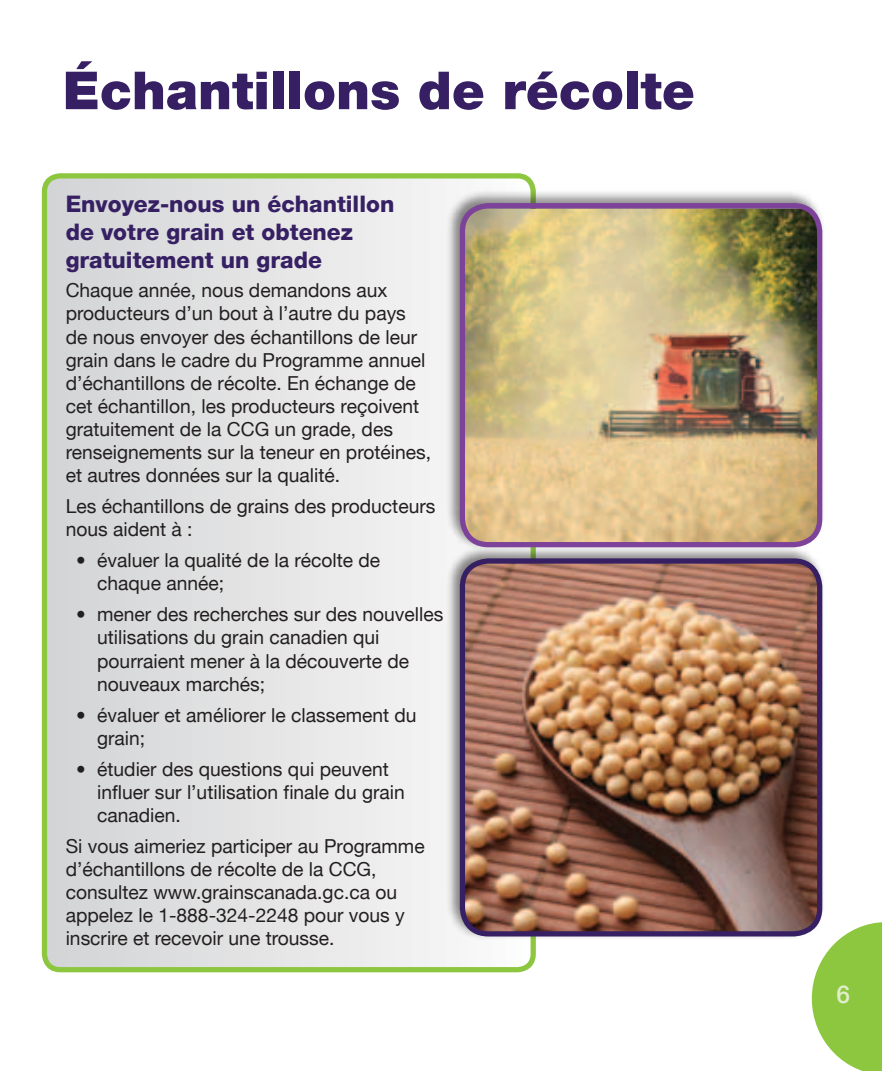
<style>
.page{position:relative;width:882px;height:1071px;background:#fff}
.page>*{position:absolute;margin:0;border:0;box-sizing:border-box;transform-origin:0 0}
.Page_header{font:900 52.5px "Helvetica Neue LT";color:#362063}
.t1{font:500 24.5px "Helvetica Neue LT";color:#e0eecb}
.heading_2{font:800 22.75px/28px "Helvetica Neue LT";color:#362063}
.body_text{font:19.25px/23.1px "Helvetica Neue LT";color:#231f20}
.Bullet_list_1{font:19.25px/23.1px "Helvetica Neue LT";color:#231f20}
</style>
<div class="page">
<svg style="left:812px;top:922px;width:70px;height:149px"></svg>
<svg style="left:48px;top:179px;width:482px;height:787px"></svg>
<div style="left:42px;top:173px;width:494px;height:799px;border:5px solid #8dc73f;border-radius:16px"></div>
<div style="left:445px;top:544px;width:381px;height:396px;background:#231f20;opacity:.55"></div>
<img style="left:462px;top:561px;width:358px;height:373px">
<div style="left:460px;top:558px;width:362px;height:379px;border:5px solid #362063;border-radius:26px"></div>
<div style="left:445px;top:188px;width:381px;height:363px;background:#231f20;opacity:.55"></div>
<img style="left:462px;top:209px;width:358px;height:336px">
<div style="left:460px;top:203px;width:362px;height:344px;border:5px solid #7d4299;border-radius:26px"></div>
<h2 class="Page_header" style="left:63px;top:59px;width:634px">Échantillons de récolte</h2>
<h3 class="heading_2" style="left:66px;top:190px;width:330px">Envoyez-nous un échantillon de votre grain et obtenez gratuitement un grade</h3>
<p class="body_text" style="left:66px;top:279px;width:367px">Chaque année, nous demandons aux producteurs d’un bout à l’autre du pays de nous envoyer des échantillons de leur grain dans le cadre du Programme annuel d’échantillons de récolte. En échange de cet échantillon, les producteurs reçoivent gratuitement de la CCG un grade, des renseignements sur la teneur en protéines, et autres données sur la qualité.</p>
<p class="body_text" style="left:66px;top:495px;width:371px">Les échantillons de grains des producteurs nous aident à :</p>
<p class="Bullet_list_1" style="left:97px;top:549px;width:285px;text-indent:-21px">• évaluer la qualité de la récolte de chaque année;</p>
<p class="Bullet_list_1" style="left:97px;top:603px;width:348px;text-indent:-21px">• mener des recherches sur des nouvelles utilisations du grain canadien qui pourraient mener à la découverte de nouveaux marchés;</p>
<p class="Bullet_list_1" style="left:97px;top:703px;width:321px;text-indent:-21px">• évaluer et améliorer le classement du grain;</p>
<p class="Bullet_list_1" style="left:97px;top:757px;width:309px;text-indent:-21px">• étudier des questions qui peuvent influer sur l’utilisation finale du grain canadien.</p>
<p class="body_text" style="left:66px;top:834px;width:361px">Si vous aimeriez participer au Programme d’échantillons de récolte de la CCG, consultez www.grainscanada.gc.ca ou appelez le 1-888-324-2248 pour vous y inscrire et recevoir une trousse.</p>
<p class="t1" style="left:837px;top:980px;width:15px">6</p>
</div>
